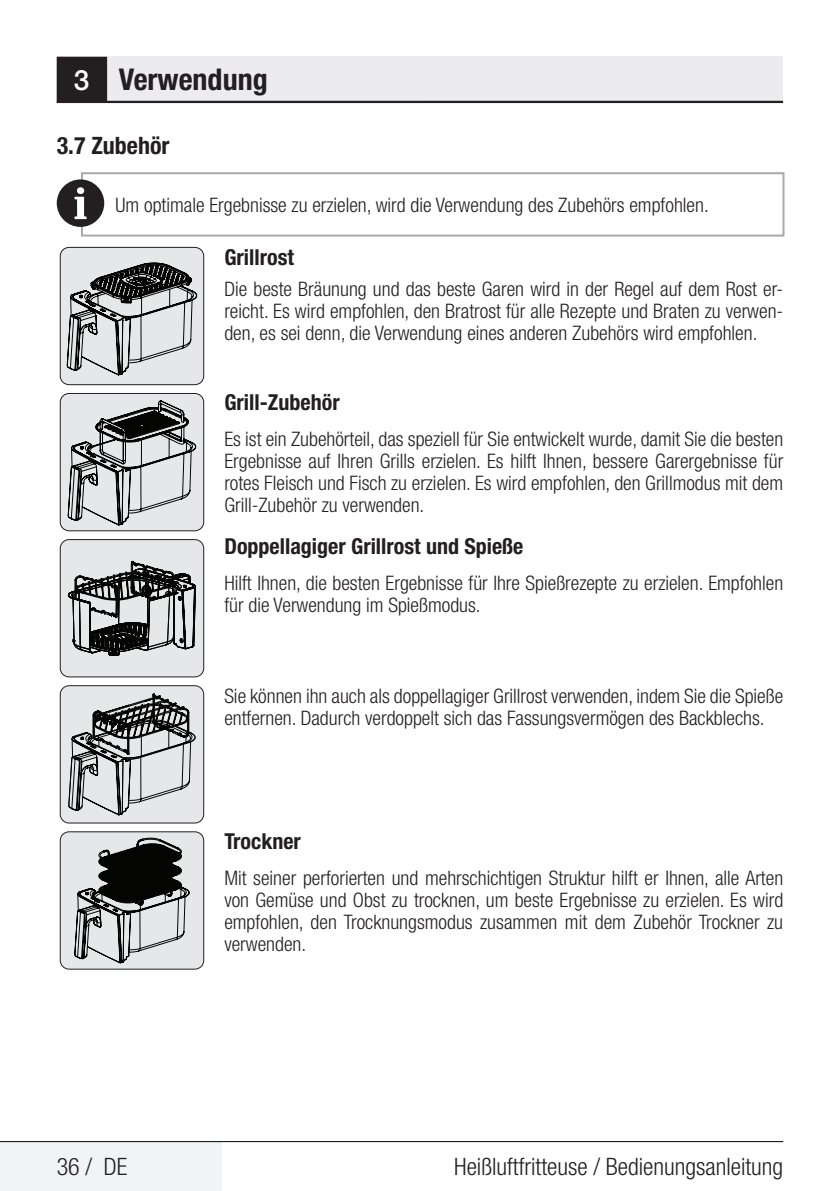
<style>
.page{position:relative;width:840px;height:1191px;background:#fff}
.page>*{position:absolute;margin:0;border:0;box-sizing:border-box;transform-origin:0 0}
.Unite_Baslik_Icerik{font:700 condensed 30px "Helvetica Neue LT Pro";color:#231f20}
.t1{font:300 condensed 24px "Helvetica Neue LT Pro";color:#231f20}
.Alt_Baslik_Icerik{font:700 condensed 24px "Helvetica Neue LT Pro";color:#231f20}
.Alt_Baslik_Alti_Icerik{font:700 condensed 22px "Helvetica Neue LT Pro";color:#231f20}
.Duz_Metin{font:700 condensed 22px "Helvetica Neue LT Pro";color:#231f20}
.Duz_Metin-2{font:300 condensed 20px/22px "Helvetica Neue LT Pro";color:#231f20;text-align:justify}
.s1{font-weight:500;font-stretch:normal;font-size:28px;color:#fff}
</style>
<div class="page">
<div style="left:57px;top:57px;width:725px;height:45px;background:#ececee"></div>
<hr style="left:57px;top:101px;width:725px;height:2px;background:#231f20">
<div style="left:58px;top:58px;width:48px;height:43px;background:#231f20"></div>
<div style="left:57px;top:57px;width:50px;height:45px;border:2px solid #231f20"></div>
<div style="left:0;top:1141px;width:221px;height:50px;background:#f2f3f4"></div>
<hr style="left:0;top:1141px;width:782px;height:1px;background:#000">
<div style="left:60px;top:247px;width:143px;height:138px;background:#e6e7e9;border-radius:9px"></div>
<div style="left:60px;top:247px;width:144px;height:138px;border:1px solid #231f20;border-radius:9px"></div>
<div style="left:60px;top:393px;width:143px;height:138px;background:#e6e7e9;border-radius:9px"></div>
<div style="left:60px;top:393px;width:144px;height:138px;border:1px solid #231f20;border-radius:9px"></div>
<div style="left:60px;top:539px;width:143px;height:138px;background:#e6e7e9;border-radius:9px"></div>
<div style="left:60px;top:539px;width:144px;height:138px;border:1px solid #231f20;border-radius:9px"></div>
<div style="left:60px;top:685px;width:143px;height:138px;background:#e6e7e9;border-radius:9px"></div>
<div style="left:60px;top:685px;width:144px;height:138px;border:1px solid #231f20;border-radius:9px"></div>
<div style="left:60px;top:832px;width:143px;height:137px;background:#e6e7e9;border-radius:9px"></div>
<div style="left:60px;top:831px;width:144px;height:138px;border:1px solid #231f20;border-radius:9px"></div>
<svg style="left:67px;top:263px;width:130px;height:112px"></svg>
<svg style="left:68px;top:401px;width:128px;height:129px"></svg>
<svg style="left:75px;top:838px;width:114px;height:125px"></svg>
<svg style="left:68px;top:561px;width:127px;height:95px"></svg>
<svg style="left:69px;top:694px;width:126px;height:121px"></svg>
<svg style="left:81px;top:172px;width:704px;height:65px"></svg>
<div style="left:57px;top:179px;width:47px;height:48px;background:#231f20;border-radius:50%"></div>
<svg style="left:74px;top:187px;width:13px;height:32px"></svg>
<p class="Unite_Baslik_Icerik" style="left:74px;top:61px;width:195px"><span class="s1">3</span> Verwendung</p>
<p class="Alt_Baslik_Icerik" style="left:57px;top:131px;width:114px">3.7 Zubehör</p>
<p class="Duz_Metin-2" style="left:115px;top:193px;width:594px">Um optimale Ergebnisse zu erzielen, wird die Verwendung des Zubehörs empfohlen.</p>
<p class="Duz_Metin" style="left:224px;top:244px;width:71px">Grillrost</p>
<p class="Duz_Metin-2" style="left:224px;top:277px;width:560px">Die beste Bräunung und das beste Garen wird in der Regel auf dem Rost er&shy;reicht. Es wird empfohlen, den Bratrost für alle Rezepte und Braten zu verwen&shy;den, es sei denn, die Verwendung eines anderen Zubehörs wird empfohlen.</p>
<p class="Alt_Baslik_Alti_Icerik" style="left:224px;top:389px;width:117px">Grill-Zubehör</p>
<p class="Duz_Metin-2" style="left:224px;top:428px;width:560px">Es ist ein Zubehörteil, das speziell für Sie entwickelt wurde, damit Sie die besten Ergebnisse auf Ihren Grills erzielen. Es hilft Ihnen, bessere Garergebnisse für rotes Fleisch und Fisch zu erzielen. Es wird empfohlen, den Grillmodus mit dem Grill-Zubehör zu verwenden.</p>
<p class="Alt_Baslik_Alti_Icerik" style="left:224px;top:533px;width:300px">Doppellagiger Grillrost und Spieße</p>
<p class="Duz_Metin-2" style="left:224px;top:572px;width:560px">Hilft Ihnen, die besten Ergebnisse für Ihre Spießrezepte zu erzielen. Empfohlen für die Verwendung im Spießmodus.</p>
<p class="Duz_Metin-2" style="left:224px;top:684px;width:560px">Sie können ihn auch als doppellagiger Grillrost verwenden, indem Sie die Spieße entfernen. Dadurch verdoppelt sich das Fassungsvermögen des Backblechs.</p>
<p class="Alt_Baslik_Alti_Icerik" style="left:224px;top:827px;width:78px">Trockner</p>
<p class="Duz_Metin-2" style="left:224px;top:866px;width:560px">Mit seiner perforierten und mehrschichtigen Struktur hilft er Ihnen, alle Arten von Gemüse und Obst zu trocknen, um beste Ergebnisse zu erzielen. Es wird empfohlen, den Trocknungsmodus zusammen mit dem Zubehör Trockner zu verwenden.</p>
<p class="t1" style="left:57px;top:1152px;width:72px">36 / DE</p>
<p class="t1" style="left:454px;top:1152px;width:330px">Heißluftfritteuse / Bedienungsanleitung</p>
</div>
